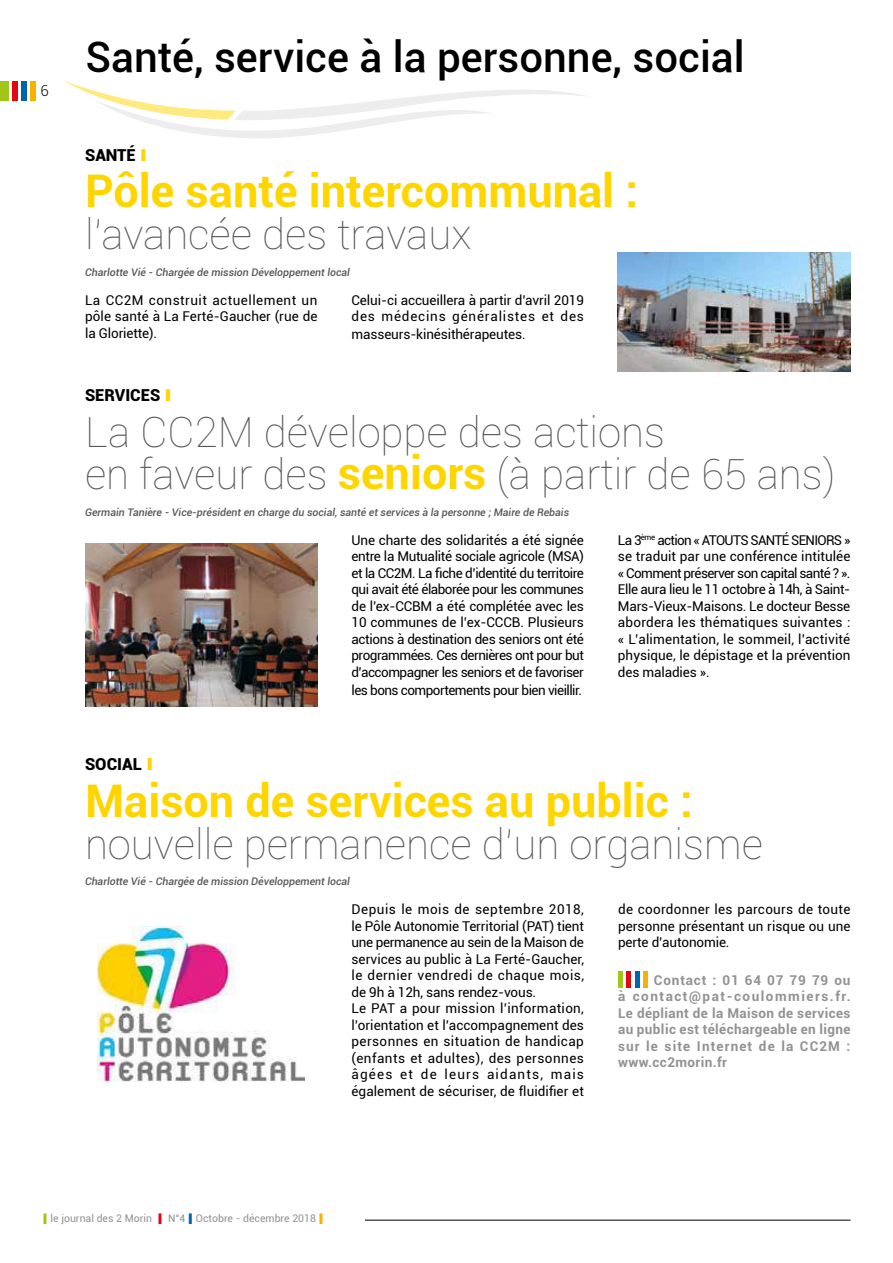
<style>
.page{position:relative;width:893px;height:1263px;background:#fff}
.page>*{position:absolute;margin:0;border:0;box-sizing:border-box;transform-origin:0 0}
.t1{font:700 45px "Roboto";color:#ffd500}
.t2{font:100 42px/42px "Roboto";color:#575756}
.t3{font:500 42px "Roboto";color:#000}
.t4{font:900 16.5px "Roboto";color:#000}
.t5{font:300 15px "Roboto";color:#000}
.t6{font:13.5px/16.5px "Roboto";color:#000;text-align:justify}
.t7{font:700 13.5px/16.5px "Roboto";letter-spacing:.03em;color:#929291;text-align:justify}
.t8{font:13.5px "Roboto";letter-spacing:-.04em;color:#000}
.t9{font:italic 500 10.5px "Roboto";color:#575756}
.t10{font:10.5px "Roboto";color:#929291}
.s1{color:#ffd500}
.s2{font-weight:700;font-size:45px;color:#ffd500}
.s3{font-weight:900;font-size:14.7px;color:#a2c617}
.s4{font-weight:900;font-size:14.7px;color:#e30613}
.s5{font-weight:900;font-size:14.7px;color:#0063af}
.s6{font-weight:900;font-size:14.7px;color:#f9b000}
</style>
<div class="page">
<svg style="left:64px;top:81px;width:521px;height:57px"></svg>
<img style="left:617px;top:252px;width:233px;height:119px">
<img style="left:85px;top:543px;width:232px;height:163px">
<div style="left:618px;top:971px;width:5px;height:17px;background:#a2c617"></div>
<div style="left:635px;top:971px;width:5px;height:17px;background:#0063af"></div>
<div style="left:626px;top:971px;width:5px;height:17px;background:#e30613"></div>
<div style="left:643px;top:971px;width:5px;height:17px;background:#f9b000"></div>
<img style="left:98px;top:927px;width:207px;height:155px">
<div style="left:0;top:81px;width:9px;height:20px;background:#a2c617"></div>
<div style="left:21px;top:81px;width:6px;height:20px;background:#0063af"></div>
<div style="left:12px;top:81px;width:6px;height:20px;background:#e30613"></div>
<div style="left:30px;top:81px;width:6px;height:20px;background:#f9b000"></div>
<hr style="left:365px;top:1220px;width:486px;height:1px;background:#000">
<p class="t5" style="left:40px;top:84px;width:10px">6</p>
<h2 class="t3" style="left:85px;top:39px;width:661px">Santé, service à la personne, social</h2>
<p class="t4" style="left:85px;top:148px;width:64px">SANTÉ <span class="s1">I</span></p>
<h1 class="t1" style="left:85px;top:172px;width:555px">Pôle santé intercommunal :</h1>
<h2 class="t2" style="left:85px;top:217px;width:388px">l’avancée des travaux</h2>
<p class="t9" style="left:85px;top:268px;width:266px">Charlotte Vié - Chargée de mission Développement local</p>
<p class="t6" style="left:85px;top:293px;width:234px">La CC2M construit actuellement un pôle santé à La Ferté-Gaucher (rue de la Gloriette).</p>
<p class="t6" style="left:352px;top:293px;width:234px">Celui-ci accueillera à partir d’avril 2019 des médecins généralistes et des</p>
<p class="t6" style="left:352px;top:327px;width:176px">masseurs-kinésithérapeutes.</p>
<p class="t4" style="left:85px;top:388px;width:88px">SERVICES <span class="s1">I</span></p>
<h2 class="t2" style="left:85px;top:414px;width:752px">La CC2M développe des actions<br>en faveur des <span class="s2">seniors</span> (à partir de 65 ans)</h2>
<p class="t9" style="left:85px;top:507px;width:486px">Germain Tanière - Vice-président en charge du social, santé et services à la personne ; Maire de Rebais</p>
<p class="t6" style="left:351px;top:533px;width:234px">Une charte des solidarités a été signée entre la Mutualité sociale agricole (MSA) et la CC2M. La fiche d’identité du territoire qui avait été élaborée pour les communes de l’ex-CCBM a été complétée avec les 10 communes de l’ex-CCCB. Plusieurs actions à destination des seniors ont été programmées. Ces dernières ont pour but d’accompagner les seniors et de favoriser</p>
<p class="t8" style="left:351px;top:684px;width:232px">les bons comportements pour bien vieillir.</p>
<p class="t6" style="left:618px;top:533px;width:234px">La 3<sup>ème</sup> action « ATOUTS SANTÉ SENIORS » se traduit par une conférence intitulée « Comment préserver son capital santé ? ».<br>Elle aura lieu le 11 octobre à 14h, à Saint-Mars-Vieux-Maisons. Le docteur Besse abordera les thématiques suivantes : « L’alimentation, le sommeil, l’activité physique, le dépistage et la prévention des maladies ».</p>
<p class="t4" style="left:85px;top:757px;width:70px">SOCIAL <span class="s1">I</span></p>
<h1 class="t1" style="left:85px;top:781px;width:609px">Maison de services au public :</h1>
<h2 class="t2" style="left:85px;top:826px;width:679px">nouvelle permanence d’un organisme</h2>
<p class="t9" style="left:85px;top:877px;width:266px">Charlotte Vié - Chargée de mission Développement local</p>
<p class="t6" style="left:352px;top:902px;width:234px;text-align:left">Depuis le mois de septembre 2018, le Pôle Autonomie Territorial (PAT) tient une permanence au sein de la Maison de services au public à La Ferté-Gaucher, le dernier vendredi de chaque mois, de 9h à 12h, sans rendez-vous.<br>Le PAT a pour mission l’information, l’orientation et l’accompagnement des personnes en situation de handicap (enfants et adultes), des personnes âgées et de leurs aidants, mais également de sécuriser, de fluidifier et</p>
<p class="t6" style="left:618px;top:902px;width:234px">de coordonner les parcours de toute personne présentant un risque ou une perte d’autonomie.</p>
<p class="t7" style="left:618px;top:973px;width:234px;text-indent:36px">Contact : 01 64 07 79 79 ou à contact@pat-coulommiers.fr.<br>Le dépliant de la Maison de services au public est téléchargeable en ligne sur le site Internet de la CC2M : www.cc2morin.fr</p>
<p class="t10" style="left:43px;top:1214px;width:283px"><span class="s3">I</span> le journal des 2 Morin <span class="s4">I</span> N°4 <span class="s5">I</span> Octobre - décembre 2018 <span class="s6">I</span></p>
</div>
